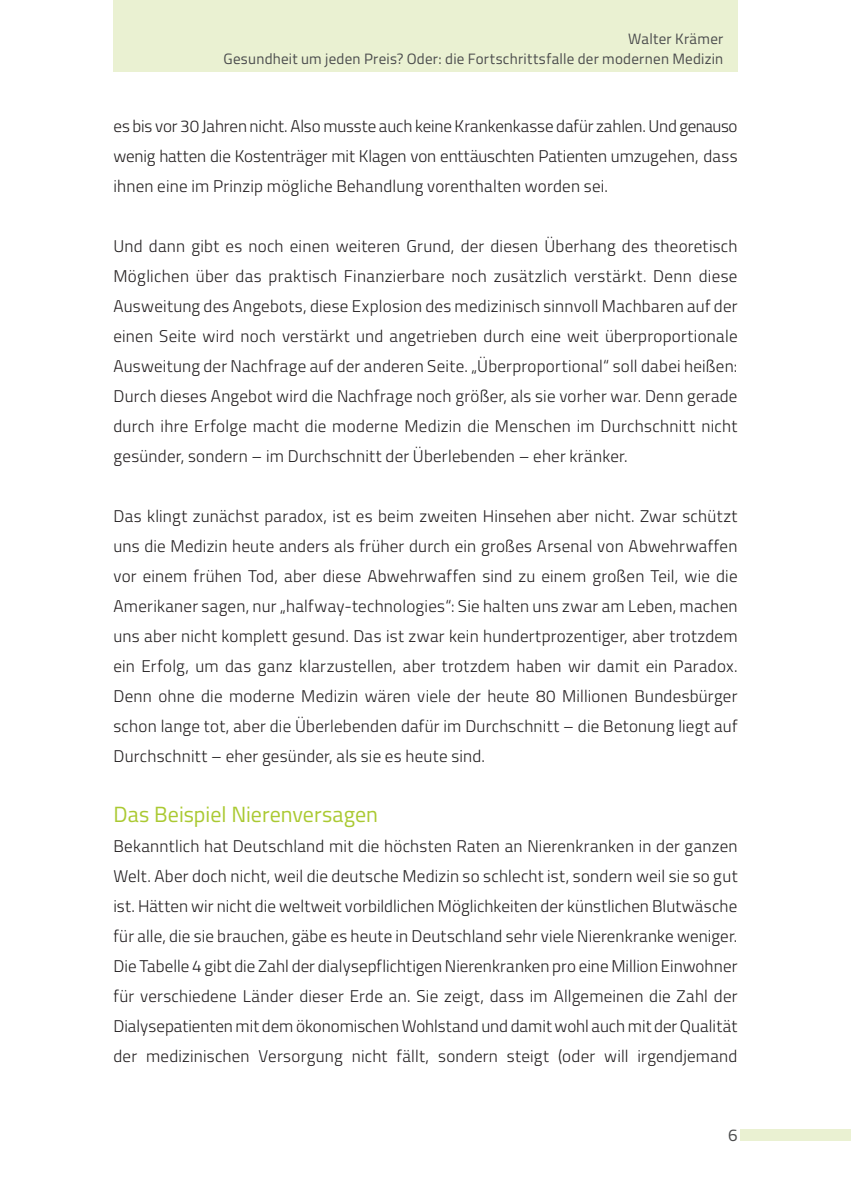
<style>
.page{position:relative;width:851px;height:1191px;background:#fff}
.page>*{position:absolute;margin:0;border:0;box-sizing:border-box;transform-origin:0 0}
.t1{font:22px "Titillium";color:#aac932}
.t2{font:300 17px/30px "Titillium";letter-spacing:.015em;color:#231f20;text-align:justify}
.t3{font:17px "Titillium";color:#4b4c4d}
.t4{font:15px/20px "Titillium";letter-spacing:.015em;color:#4b4c4d;text-align:right}
</style>
<div class="page">
<div style="left:113px;top:0;width:624px;height:71px;background:#eaf1d2"></div>
<div style="left:740px;top:1129px;width:110px;height:11px;background:#eaf1d2"></div>
<p class="t4" style="left:223px;top:28px;width:501px">Walter Krämer<br>Gesundheit um jeden Preis? Oder: die Fortschrittsfalle der modernen Medizin</p>
<p class="t2" style="left:113px;top:110px;width:625px">es bis vor 30 Jahren nicht. Also musste auch keine Krankenkasse dafür zahlen. Und genauso wenig hatten die Kostenträger mit Klagen von enttäuschten Patienten umzugehen, dass ihnen eine im Prinzip mögliche Behandlung vorenthalten worden sei.</p>
<p class="t2" style="left:113px;top:230px;width:625px">Und dann gibt es noch einen weiteren Grund, der diesen Überhang des theoretisch Möglichen über das praktisch Finanzierbare noch zusätzlich verstärkt. Denn diese Ausweitung des Angebots, diese Explosion des medizinisch sinnvoll Machbaren auf der einen Seite wird noch verstärkt und angetrieben durch eine weit überproportionale Ausweitung der Nachfrage auf der anderen Seite. „Überproportional“ soll dabei heißen:<br>Durch dieses Angebot wird die Nachfrage noch größer, als sie vorher war. Denn gerade durch ihre Erfolge macht die moderne Medizin die Menschen im Durchschnitt nicht gesünder, sondern – im Durchschnitt der Überlebenden – eher kränker.</p>
<p class="t2" style="left:113px;top:500px;width:625px">Das klingt zunächst paradox, ist es beim zweiten Hinsehen aber nicht. Zwar schützt uns die Medizin heute anders als früher durch ein großes Arsenal von Abwehrwaffen vor einem frühen Tod, aber diese Abwehrwaffen sind zu einem großen Teil, wie die Amerikaner sagen, nur „halfway-technologies“: Sie halten uns zwar am Leben, machen uns aber nicht komplett gesund. Das ist zwar kein hundertprozentiger, aber trotzdem ein Erfolg, um das ganz klarzustellen, aber trotzdem haben wir damit ein Paradox.<br>Denn ohne die moderne Medizin wären viele der heute 80 Millionen Bundesbürger schon lange tot, aber die Überlebenden dafür im Durchschnitt – die Betonung liegt auf Durchschnitt – eher gesünder, als sie es heute sind.</p>
<p class="t1" style="left:113px;top:798px;width:266px">Das Beispiel Nierenversagen</p>
<p class="t2" style="left:113px;top:830px;width:625px">Bekanntlich hat Deutschland mit die höchsten Raten an Nierenkranken in der ganzen Welt. Aber doch nicht, weil die deutsche Medizin so schlecht ist, sondern weil sie so gut ist. Hätten wir nicht die weltweit vorbildlichen Möglichkeiten der künstlichen Blutwäsche für alle, die sie brauchen, gäbe es heute in Deutschland sehr viele Nierenkranke weniger.<br>Die Tabelle 4 gibt die Zahl der dialysepflichtigen Nierenkranken pro eine Million Einwohner für verschiedene Länder dieser Erde an. Sie zeigt, dass im Allgemeinen die Zahl der Dialysepatienten mit dem ökonomischen Wohlstand und damit wohl auch mit der Qualität der medizinischen Versorgung nicht fällt, sondern steigt (oder will irgendjemand</p>
<p class="t3" style="left:727px;top:1122px;width:11px">6</p>
</div>
